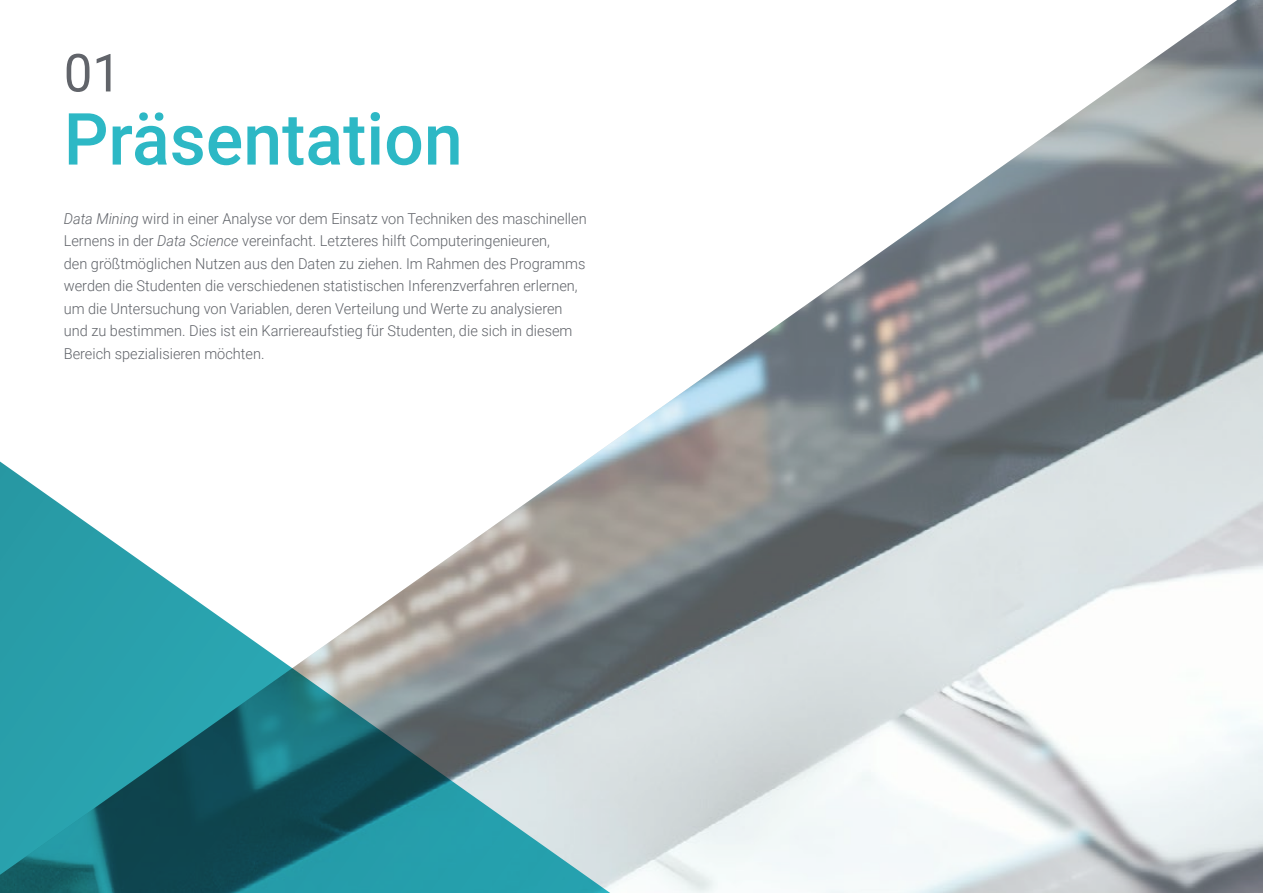
<style>
.page{position:relative;width:1263px;height:893px;background:#fff}
.page>*{position:absolute;margin:0;border:0;box-sizing:border-box;transform-origin:0 0}
.t1{font:500 72px "Roboto";color:#2db8c5}
.t2{font:52.5px "Roboto";color:#61646a}
.t3{font:300 15px/22.5px "Roboto";color:#61646a}
.s1{font-style:italic}
</style>
<div class="page">
<img style="left:607px;top:0;width:656px;height:893px">
<svg style="left:0;top:446px;width:640px;height:447px"></svg>
<h2 class="t2" style="left:64px;top:36px;width:59px">01</h2>
<h1 class="t1" style="left:64px;top:89px;width:400px">Präsentation</h1>
<p class="t3" style="left:64px;top:207px;width:524px"><span class="s1">Data Mining</span> wird in einer Analyse vor dem Einsatz von Techniken des maschinellen Lernens in der <span class="s1">Data Science</span> vereinfacht. Letzteres hilft Computeringenieuren,<br>den größtmöglichen Nutzen aus den Daten zu ziehen. Im Rahmen des Programms werden die Studenten die verschiedenen statistischen Inferenzverfahren erlernen, um die Untersuchung von Variablen, deren Verteilung und Werte zu analysieren und zu bestimmen. Dies ist ein Karriereaufstieg für Studenten, die sich in diesem Bereich spezialisieren möchten.</p>
</div>
